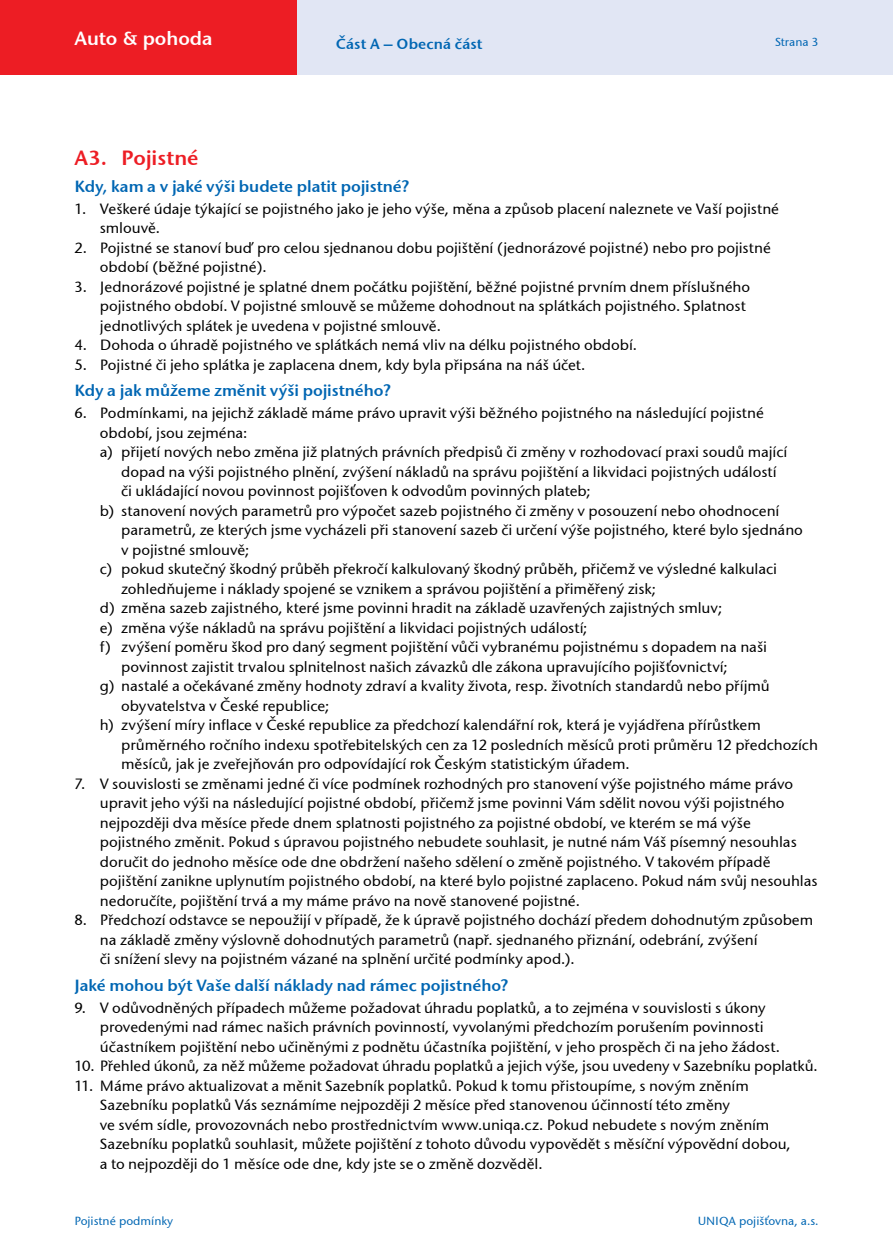
<style>
.page{position:relative;width:893px;height:1255px;background:#fff}
.page>*{position:absolute;margin:0;border:0;box-sizing:border-box;transform-origin:0 0}
.nadpisy{font:21px "Stone San Itc TEE Semi";color:#ed1d24}
.t1{font:19.5px "Stone San Itc TEE Semi";color:#fff}
.nadpis_II_uroven{font:16.5px "Stone San Itc TEE Semi";letter-spacing:-.005em;color:#0066b3}
.bezny_text_doleva_10{font:500 15.15px/19.5px "Stone San Itc TEE";letter-spacing:-.005em;color:#000}
.obsah_I_uroven{font:15px "Stone San Itc TEE Semi";letter-spacing:.01em;color:#0066b3}
.t2{font:500 12px "Stone San Itc TEE";color:#0066b3}
</style>
<div class="page">
<div style="left:0;top:0;width:893px;height:74px;background:#e1e6f4"></div>
<div style="left:0;top:0;width:297px;height:74px;background:#ed1d24"></div>
<hr style="left:892px;top:0;width:1px;height:74px;background:#ed1d24">
<p class="t1" style="left:74px;top:26px;width:140px">Auto &amp; pohoda</p>
<p class="t2" style="left:775px;top:35px;width:45px">Strana 3</p>
<p class="obsah_I_uroven" style="left:336px;top:34px;width:148px">Část A – Obecná část</p>
<p class="nadpisy" style="left:74px;top:145px;width:126px">A3. Pojistné</p>
<p class="nadpis_II_uroven" style="left:74px;top:176px;width:337px">Kdy, kam a v jaké výši budete platit pojistné?</p>
<p class="bezny_text_doleva_10" style="left:100px;top:199px;width:681px;text-indent:-26px">1. Veškeré údaje týkající se pojistného jako je jeho výše, měna a způsob placení naleznete ve Vaší pojistné smlouvě.</p>
<p class="bezny_text_doleva_10" style="left:100px;top:238px;width:672px;text-indent:-26px">2. Pojistné se stanoví buď pro celou sjednanou dobu pojištění (jednorázové pojistné) nebo pro pojistné období (běžné pojistné).</p>
<p class="bezny_text_doleva_10" style="left:100px;top:277px;width:652px;text-indent:-26px">3. Jednorázové pojistné je splatné dnem počátku pojištění, běžné pojistné prvním dnem příslušného pojistného období. V pojistné smlouvě se můžeme dohodnout na splátkách pojistného. Splatnost jednotlivých splátek je uvedena v pojistné smlouvě.</p>
<p class="bezny_text_doleva_10" style="left:74px;top:335px;width:564px">4. Dohoda o úhradě pojistného ve splátkách nemá vliv na délku pojistného období.</p>
<p class="bezny_text_doleva_10" style="left:74px;top:355px;width:513px">5. Pojistné či jeho splátka je zaplacena dnem, kdy byla připsána na náš účet.</p>
<p class="nadpis_II_uroven" style="left:74px;top:380px;width:318px">Kdy a jak můžeme změnit výši pojistného?</p>
<p class="bezny_text_doleva_10" style="left:100px;top:403px;width:665px;text-indent:-26px">6. Podmínkami, na jejichž základě máme právo upravit výši běžného pojistného na následující pojistné období, jsou zejména:</p>
<p class="bezny_text_doleva_10" style="left:121px;top:442px;width:668px;text-indent:-21px">a) přijetí nových nebo změna již platných právních předpisů či změny v rozhodovací praxi soudů mající dopad na výši pojistného plnění, zvýšení nákladů na správu pojištění a likvidaci pojistných událostí či ukládající novou povinnost pojišťoven k odvodům povinných plateb;</p>
<p class="bezny_text_doleva_10" style="left:121px;top:501px;width:683px;text-indent:-21px">b) stanovení nových parametrů pro výpočet sazeb pojistného či změny v posouzení nebo ohodnocení parametrů, ze kterých jsme vycházeli při stanovení sazeb či určení výše pojistného, které bylo sjednáno v pojistné smlouvě;</p>
<p class="bezny_text_doleva_10" style="left:121px;top:559px;width:657px;text-indent:-21px">c) pokud skutečný škodný průběh překročí kalkulovaný škodný průběh, přičemž ve výsledné kalkulaci zohledňujeme i náklady spojené se vznikem a správou pojištění a přiměřený zisk;</p>
<p class="bezny_text_doleva_10" style="left:100px;top:598px;width:624px">d) změna sazeb zajistného, které jsme povinni hradit na základě uzavřených zajistných smluv;</p>
<p class="bezny_text_doleva_10" style="left:100px;top:618px;width:489px">e) změna výše nákladů na správu pojištění a likvidaci pojistných událostí;</p>
<p class="bezny_text_doleva_10" style="left:121px;top:637px;width:647px;text-indent:-21px">f) zvýšení poměru škod pro daný segment pojištění vůči vybranému pojistnému s dopadem na naši povinnost zajistit trvalou splnitelnost našich závazků dle zákona upravujícího pojišťovnictví;</p>
<p class="bezny_text_doleva_10" style="left:121px;top:676px;width:650px;text-indent:-21px">g) nastalé a očekávané změny hodnoty zdraví a kvality života, resp. životních standardů nebo příjmů obyvatelstva v České republice;</p>
<p class="bezny_text_doleva_10" style="left:121px;top:715px;width:698px;text-indent:-21px">h) zvýšení míry inflace v České republice za předchozí kalendářní rok, která je vyjádřena přírůstkem průměrného ročního indexu spotřebitelských cen za 12 posledních měsíců proti průměru 12 předchozích měsíců, jak je zveřejňován pro odpovídající rok Českým statistickým úřadem.</p>
<p class="bezny_text_doleva_10" style="left:100px;top:774px;width:719px;text-indent:-26px">7. V souvislosti se změnami jedné či více podmínek rozhodných pro stanovení výše pojistného máme právo upravit jeho výši na následující pojistné období, přičemž jsme povinni Vám sdělit novou výši pojistného nejpozději dva měsíce přede dnem splatnosti pojistného za pojistné období, ve kterém se má výše pojistného změnit. Pokud s úpravou pojistného nebudete souhlasit, je nutné nám Váš písemný nesouhlas doručit do jednoho měsíce ode dne obdržení našeho sdělení o změně pojistného. V takovém případě pojištění zanikne uplynutím pojistného období, na které bylo pojistné zaplaceno. Pokud nám svůj nesouhlas nedoručíte, pojištění trvá a my máme právo na nově stanovené pojistné.</p>
<p class="bezny_text_doleva_10" style="left:100px;top:910px;width:715px;text-indent:-26px">8. Předchozí odstavce se nepoužijí v případě, že k úpravě pojistného dochází předem dohodnutým způsobem na základě změny výslovně dohodnutých parametrů (např. sjednaného přiznání, odebrání, zvýšení<br>či snížení slevy na pojistném vázané na splnění určité podmínky apod.).</p>
<p class="nadpis_II_uroven" style="left:74px;top:975px;width:436px">Jaké mohou být Vaše další náklady nad rámec pojistného?</p>
<p class="bezny_text_doleva_10" style="left:100px;top:998px;width:682px;text-indent:-26px">9. V odůvodněných případech můžeme požadovat úhradu poplatků, a to zejména v souvislosti s úkony provedenými nad rámec našich právních povinností, vyvolanými předchozím porušením povinnosti účastníkem pojištění nebo učiněnými z podnětu účastníka pojištění, v jeho prospěch či na jeho žádost.</p>
<p class="bezny_text_doleva_10" style="left:74px;top:1056px;width:745px">10. Přehled úkonů, za něž můžeme požadovat úhradu poplatků a jejich výše, jsou uvedeny v Sazebníku poplatků.</p>
<p class="bezny_text_doleva_10" style="left:100px;top:1076px;width:692px;text-indent:-26px">11. Máme právo aktualizovat a měnit Sazebník poplatků. Pokud k tomu přistoupíme, s novým zněním Sazebníku poplatků Vás seznámíme nejpozději 2 měsíce před stanovenou účinností této změny<br>ve svém sídle, provozovnách nebo prostřednictvím www.uniqa.cz. Pokud nebudete s novým zněním Sazebníku poplatků souhlasit, můžete pojištění z tohoto důvodu vypovědět s měsíční výpovědní dobou, a to nejpozději do 1 měsíce ode dne, kdy jste se o změně dozvěděl.</p>
<p class="t2" style="left:74px;top:1213px;width:100px">Pojistné podmínky</p>
<p class="t2" style="left:698px;top:1213px;width:122px">UNIQA pojišťovna, a.s.</p>
</div>
